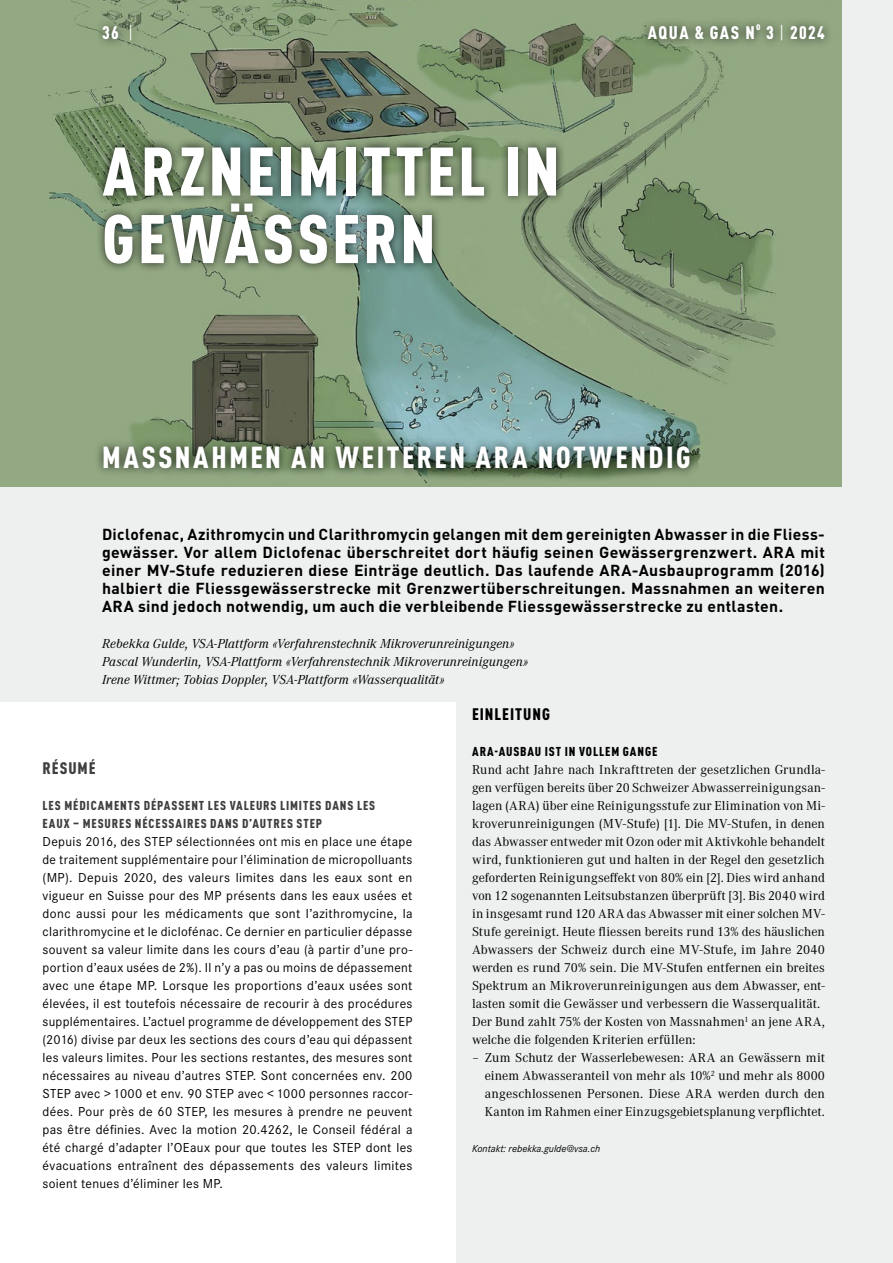
<style>
.page{position:relative;width:893px;height:1263px;background:#eeefef}
.page>*{position:absolute;margin:0;border:0;box-sizing:border-box;transform-origin:0 0}
.Haupttitel_45_PT_D_F{font:900 condensed 67.5px "DINOT";letter-spacing:.045em;color:#fff}
.Titel_20_PT_D_F_Weis{font:900 condensed 30px "DINOT";letter-spacing:.085em;color:#fff}
.Ausgabe_Weiss_x01{font:900 condensed 18px "DINOT";letter-spacing:.08em;color:#fff}
.Rubriktitel_D_Weiss{font:900 condensed 18px "DINOT";color:#fff}
.Untertitel_1_D_x06{font:900 condensed 16.5px "DINOT";letter-spacing:.06em;color:#000}
.Untertitel_1_F_x06{font:900 condensed 16.5px "DINOT";letter-spacing:.055em;color:#3e403e}
.Lead_D_x03{font:700 15.75px/18px "DINOT";letter-spacing:.02em;color:#000;text-align:justify}
.Kastentext_F_x09{font:13.5px/18px "Corporate S";letter-spacing:.025em;color:#000;text-align:justify}
.Fliesstext_D_x05{font:13.5px/18px "Corporate A";color:#000;text-align:justify}
.Autor_D_x04{font:italic 13.5px "Corporate A";letter-spacing:.01em;color:#000}
.Untertitel_2_F_x07{font:900 condensed 12.75px/18px "DINOT";letter-spacing:.07em;color:#3e403e}
.Untertitel_2_D_x07{font:900 condensed 12.75px "DINOT";letter-spacing:.07em;color:#000}
.Fusszeile_x17{font:italic 10.5px "Corporate S";color:#000}
.Ausgabe_Weiss_x01-2{font:900 condensed 10.5px "DINOT";color:#fff}
.s1{font-weight:400}
</style>
<div class="page">
<div style="left:0;top:702px;width:455px;height:561px;background:#fff"></div>
<img style="left:0;top:0;width:842px;height:486px">
<div style="left:94px;top:137px;width:472px;height:136px;background:#000;opacity:.75"></div>
<div style="left:94px;top:437px;width:605px;height:41px;background:#000;opacity:.75"></div>
<div style="left:93px;top:17px;width:48px;height:32px;background:#000;opacity:.75"></div>
<div style="left:639px;top:15px;width:194px;height:34px;background:#000;opacity:.75"></div>
<p class="Rubriktitel_D_Weiss" style="left:102px;top:22px;width:32px">36 <span class="s1">|</span></p>
<p class="Ausgabe_Weiss_x01" style="left:648px;top:22px;width:109px">AQUA &amp; GAS N</p>
<p class="Ausgabe_Weiss_x01-2" style="left:756px;top:20px;width:6px">o</p>
<p class="Ausgabe_Weiss_x01" style="left:766px;top:22px;width:60px">3 <span class="s1">|</span> 2024</p>
<p class="Haupttitel_45_PT_D_F" style="left:102px;top:129px;width:459px">ARZNEIMITTEL IN</p>
<p class="Haupttitel_45_PT_D_F" style="left:102px;top:197px;width:335px">GEWÄSSERN</p>
<p class="Titel_20_PT_D_F_Weis" style="left:102px;top:439px;width:590px">MASSNAHMEN AN WEITEREN ARA NOTWENDIG</p>
<p class="Lead_D_x03" style="left:102px;top:525px;width:724px">Diclofenac, Azithromycin und Clarithromycin gelangen mit dem gereinigten Abwasser in die Fliess&shy;gewässer. Vor allem Diclofenac überschreitet dort häufig seinen Gewässergrenzwert. ARA mit einer MV-Stufe reduzieren diese Einträge deutlich. Das laufende ARA-Ausbauprogramm (2016) halbiert die Fliessgewässerstrecke mit Grenzwertüberschreitungen. Massnahmen an weiteren ARA sind jedoch notwendig, um auch die verbleibende Fliessgewässerstrecke zu entlasten.</p>
<p class="Autor_D_x04" style="left:102px;top:634px;width:414px">Rebekka Gulde, VSA-Plattform «Verfahrenstechnik Mikroverunreinigungen»</p>
<p class="Autor_D_x04" style="left:102px;top:652px;width:428px">Pascal Wunderlin, VSA-Plattform «Verfahrenstechnik Mikroverunreinigungen»</p>
<p class="Autor_D_x04" style="left:102px;top:670px;width:344px">Irene Wittmer; Tobias Doppler, VSA-Plattform «Wasserqualität»</p>
<p class="Untertitel_1_F_x06" style="left:43px;top:758px;width:55px">RÉSUMÉ</p>
<p class="Untertitel_2_F_x07" style="left:43px;top:796px;width:334px">LES MÉDICAMENTS DÉPASSENT LES VALEURS LIMITES DANS LES<br>EAUX – MESURES NÉCESSAIRES DANS D’AUTRES STEP</p>
<p class="Kastentext_F_x09" style="left:43px;top:832px;width:372px">Depuis 2016, des STEP sélectionnées ont mis en place une étape de traitement supplémentaire pour l’élimination de micropolluants (MP). Depuis 2020, des valeurs limites dans les eaux sont en vigueur en Suisse pour des MP présents dans les eaux usées et donc aussi pour les médicaments que sont l’azithromycine, la clarithromycine et le diclofénac. Ce dernier en particulier dépasse souvent sa valeur limite dans les cours d’eau (à partir d’une pro&shy;portion d’eaux usées de 2%). Il n’y a pas ou moins de dépassement avec une étape MP. Lorsque les proportions d’eaux usées sont élevées, il est toutefois nécessaire de recourir à des procédures supplémentaires. L’actuel programme de développement des STEP (2016) divise par deux les sections des cours d’eau qui dépassent les valeurs limites. Pour les sections restantes, des mesures sont nécessaires au niveau d’autres STEP. Sont concernées env. 200<br>STEP avec &gt; 1000 et env. 90 STEP avec &lt; 1000 personnes raccor&shy;dées. Pour près de 60 STEP, les mesures à prendre ne peuvent pas être définies. Avec la motion 20.4262, le Conseil fédéral a été chargé d’adapter l’OEaux pour que toutes les STEP dont les évacuations entraînent des dépassements des valeurs limites soient tenues d’éliminer les MP.</p>
<p class="Untertitel_1_D_x06" style="left:472px;top:704px;width:79px">EINLEITUNG</p>
<p class="Untertitel_2_D_x07" style="left:472px;top:744px;width:187px">ARA-AUSBAU IST IN VOLLEM GANGE</p>
<p class="Fliesstext_D_x05" style="left:472px;top:760px;width:354px">Rund acht Jahre nach Inkrafttreten der gesetzlichen Grundla&shy;gen verfügen bereits über 20 Schweizer Abwasserreinigungsan&shy;lagen (ARA) über eine Reinigungsstufe zur Elimination von Mi&shy;kroverunreinigungen (MV-Stufe) [1]. Die MV-Stufen, in denen das Abwasser entweder mit Ozon oder mit Aktivkohle behandelt wird, funktionieren gut und halten in der Regel den gesetzlich geforderten Reinigungseffekt von 80% ein [2]. Dies wird anhand von 12 sogenannten Leitsubstanzen überprüft [3]. Bis 2040 wird in insgesamt rund 120 ARA das Abwasser mit einer solchen MV-Stufe gereinigt. Heute fliessen bereits rund 13% des häuslichen Abwassers der Schweiz durch eine MV-Stufe, im Jahre 2040 werden es rund 70% sein. Die MV-Stufen entfernen ein breites Spektrum an Mikroverunreinigungen aus dem Abwasser, ent&shy;lasten somit die Gewässer und verbessern die Wasserqualität.</p>
<p class="Fliesstext_D_x05" style="left:472px;top:1012px;width:354px">Der Bund zahlt 75% der Kosten von Massnahmen<sup>1</sup> an jene ARA, welche die folgenden Kriterien erfüllen:</p>
<p class="Fliesstext_D_x05" style="left:485px;top:1048px;width:342px;text-indent:-13px">– Zum Schutz der Wasserlebewesen: ARA an Gewässern mit einem Abwasseranteil von mehr als 10%<sup>2</sup> und mehr als 8000 angeschlossenen Personen. Diese ARA werden durch den Kanton im Rahmen einer Einzugsgebietsplanung verpflichtet.</p>
<p class="Fusszeile_x17" style="left:472px;top:1141px;width:130px">Kontakt: rebekka.gulde@vsa.ch</p>
</div>
